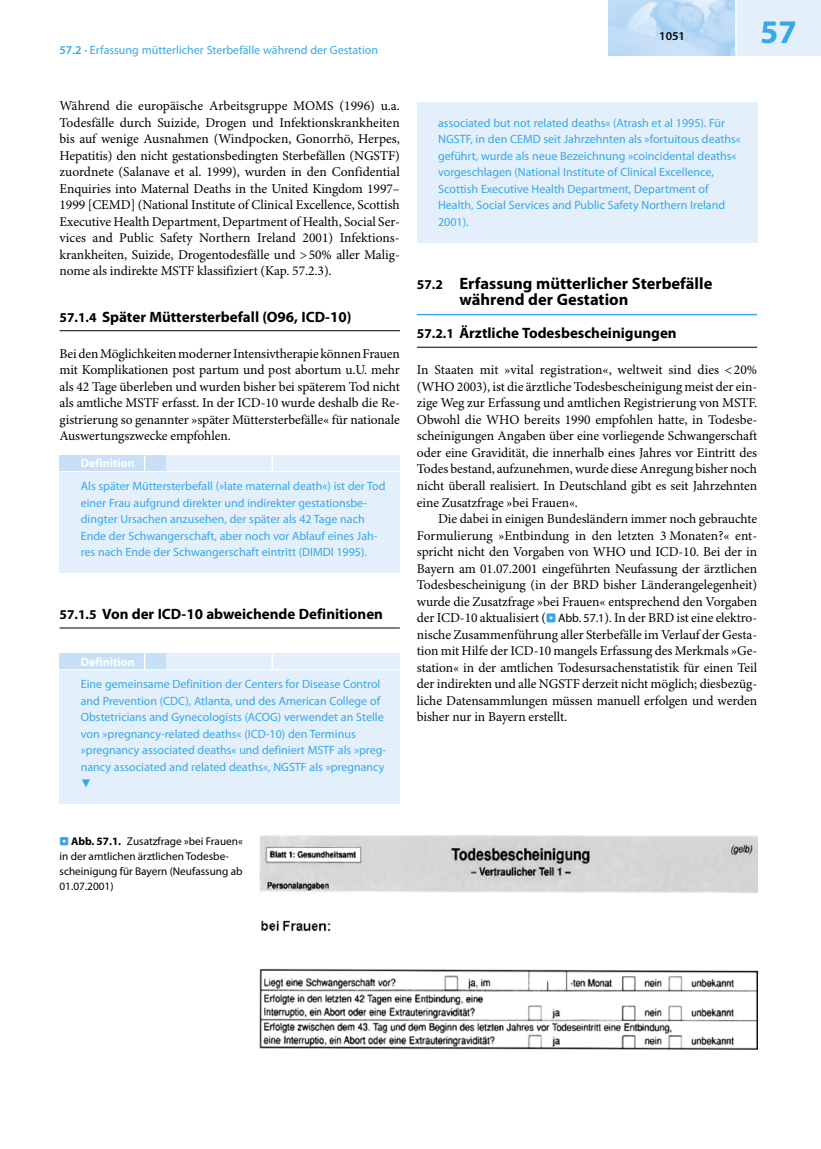
<style>
.page{position:relative;width:821px;height:1149px;background:#fff}
.page>*{position:absolute;margin:0;border:0;box-sizing:border-box;transform-origin:0 0}
.t1{font:700 33px "Myriad Pro";color:#36a7e8}
.t2{font:700 16.5px/16.5px "Myriad Pro";color:#000}
.t3{font:700 15px "Myriad Pro";color:#000}
.t4{font:13.5px/16.5px "Minion Pro";letter-spacing:-.005em;color:#000;text-align:justify}
.t5{font:13.5px "S Buttons";color:#36a7e8}
.t6{font:12px/16.5px "Myriad Pro";color:#36a7e8}
.t7{font:700 12px "Myriad Pro";color:#fff}
.t8{font:600 12px "Myriad Pro";color:#000}
.t9{font:11.25px/15px "Myriad Pro";color:#000}
.s1{font-weight:600}
.s2{font-size:13.5px}
.s3{font-family:"S Buttons";font-size:12px;color:#36a7e8}
.s4{font-family:"Myriad Pro";font-size:12px}
.s5{font-family:"S Buttons";color:#36a7e8}
.s6{font-weight:700}
</style>
<div class="page">
<img style="left:608px;top:0;width:127px;height:55px">
<div style="left:736px;top:0;width:85px;height:55px;background:#e3f0fb"></div>
<div style="left:417px;top:102px;width:340px;height:140px;background:#e3f0fb"></div>
<div style="left:60px;top:455px;width:340px;height:117px;background:#e3f0fb"></div>
<svg style="left:271px;top:455px;width:2px;height:16px"></svg>
<div style="left:60px;top:455px;width:106px;height:17px;background:#c7e0f7"></div>
<svg style="left:144px;top:455px;width:1px;height:16px"></svg>
<hr style="left:60px;top:471px;width:340px;height:1px;background:#fff">
<div style="left:60px;top:653px;width:340px;height:150px;background:#e3f0fb"></div>
<svg style="left:271px;top:653px;width:2px;height:16px"></svg>
<div style="left:60px;top:653px;width:106px;height:17px;background:#c7e0f7"></div>
<svg style="left:144px;top:653px;width:1px;height:16px"></svg>
<hr style="left:60px;top:669px;width:340px;height:1px;background:#fff">
<hr style="left:60px;top:330px;width:340px;height:1px;background:#000">
<hr style="left:60px;top:627px;width:340px;height:1px;background:#000">
<hr style="left:417px;top:314px;width:340px;height:1px;background:#36a7e8">
<hr style="left:417px;top:347px;width:340px;height:1px;background:#000">
<img style="left:259px;top:835px;width:498px;height:215px">
<p class="t6" style="left:60px;top:42px;width:320px"><span class="s1">57.2 ·</span> Erfassung mütterlicher Sterbefälle während der Gestation</p>
<p class="t8" style="left:659px;top:30px;width:27px">1051</p>
<h1 class="t1" style="left:760px;top:14px;width:38px">57</h1>
<p class="t4" style="left:60px;top:98px;width:342px">Während die europäische Arbeitsgruppe MOMS (1996) u.a.<br>Todesfälle durch Suizide, Drogen und Infektionskrankheiten bis auf wenige Ausnahmen (Windpocken, Gonorrhö, Herpes, Hepatitis) den nicht gestationsbedingten Sterbefällen (NGSTF) zuordnete (Salanave et al. 1999), wurden in den Confidential Enquiries into Maternal Deaths in the United Kingdom 1997– 1999 [CEMD] (National Institute of Clinical Excellence, Scottish Executive Health Department, Department of Health, Social Ser&shy;vices and Public Safety Northern Ireland 2001) Infektions&shy;krankheiten, Suizide, Drogentodesfälle und &gt;50% aller Malig&shy;nome als indirekte MSTF klassifiziert (Kap. 57.2.3).</p>
<p class="t3" style="left:60px;top:308px;width:293px"><span class="s2">57.1.4</span> Später Müttersterbefall (O96, ICD-10)</p>
<p class="t4" style="left:60px;top:346px;width:342px">Bei den Möglichkeiten moderner Intensivtherapie könnenFrauen mit Komplikationen post partum und post abortum u.U. mehr als 42 Tage überleben und wurden bisher bei späterem Tod nicht als amtliche MSTF erfasst. In der ICD-10 wurde deshalb die Re&shy;gistrierung so genannter »später Müttersterbefälle« für nationale Auswertungszwecke empfohlen.</p>
<p class="t7" style="left:81px;top:456px;width:56px">Definition</p>
<p class="t6" style="left:81px;top:478px;width:306px">Als später Müttersterbefall (»late maternal death«) ist der Tod einer Frau aufgrund direkter und indirekter gestationsbe&shy;dingter Ursachen anzusehen, der später als 42 Tage nach Ende der Schwangerschaft, aber noch vor Ablauf eines Jah&shy;res nach Ende der Schwangerschaft eintritt (DIMDI 1995).</p>
<p class="t3" style="left:60px;top:605px;width:325px"><span class="s2">57.1.5</span> Von der ICD-10 abweichende Definitionen</p>
<p class="t7" style="left:81px;top:654px;width:56px">Definition</p>
<p class="t6" style="left:81px;top:676px;width:307px">Eine gemeinsame Definition der Centers for Disease Control and Prevention (CDC), Atlanta, und des American College of Obstetricians and Gynecologists (ACOG) verwendet an Stelle von »pregnancy-related deaths« (ICD-10) den Terminus »pregnancy associated deaths« und definiert MSTF als »preg&shy;nancy associated and related deaths«, NGSTF als »pregnancy</p>
<p class="t5" style="left:81px;top:773px;width:12px">6</p>
<p class="t6" style="left:438px;top:115px;width:304px">associated but not related deaths« (Atrash et al 1995). Für NGSTF, in den CEMD seit Jahrzehnten als »fortuitous deaths« geführt, wurde als neue Bezeichnung »coincidental deaths« vorgeschlagen (National Institute of Clinical Excellence, Scottish Executive Health Department, Department of Health, Social Services and Public Safety Northern Ireland 2001).</p>
<p class="t2" style="left:459px;top:275px;width:254px;text-indent:-43px"><span class="s2">57.2</span> Erfassung mütterlicher Sterbefälle während der Gestation</p>
<p class="t3" style="left:417px;top:325px;width:261px"><span class="s2">57.2.1</span> Ärztliche Todesbescheinigungen</p>
<p class="t4" style="left:417px;top:362px;width:342px">In Staaten mit »vital registration«, weltweit sind dies &lt;20% (WHO 2003), ist die ärztliche Todesbescheinigung meist der ein&shy;zige Weg zur Erfassung und amtlichen Registrierung von MSTF.<br>Obwohl die WHO bereits 1990 empfohlen hatte, in Todesbe&shy;scheinigungen Angaben über eine vorliegende Schwangerschaft oder eine Gravidität, die innerhalb eines Jahres vor Eintritt des Todes bestand, aufzunehmen, wurde diese Anregung bisher noch nicht überall realisiert. In Deutschland gibt es seit Jahrzehnten eine Zusatzfrage »bei Frauen«.</p>
<p class="t4" style="left:417px;top:511px;width:342px;text-indent:21px">Die dabei in einigen Bundesländern immer noch gebrauchte Formulierung »Entbindung in den letzten 3 Monaten?« ent&shy;spricht nicht den Vorgaben von WHO und ICD-10. Bei der in Bayern am 01.07.2001 eingeführten Neufassung der ärztlichen Todesbescheinigung (in der BRD bisher Länderangelegenheit) wurde die Zusatzfrage »bei Frauen« entsprechend den Vorgaben der ICD-10 aktualisiert (<span class="s3">.</span> <span class="s4">Abb. 57.1</span>). In der BRD ist eine elektro&shy;nische Zusammenführung aller Sterbefälle im Verlauf der Gesta&shy;tion mit Hilfe der ICD-10 mangels Erfassung des Merkmals »Ge&shy;station« in der amtlichen Todesursachenstatistik für einen Teil der indirekten und alle NGSTF derzeit nicht möglich; diesbezüg&shy;liche Datensammlungen müssen manuell erfolgen und werden bisher nur in Bayern erstellt.</p>
<p class="t9" style="left:60px;top:834px;width:185px"><span class="s5">.</span> <span class="s6">Abb. 57.1.</span> Zusatzfrage »bei Frauen« in der amtlichen ärztlichen Todesbe&shy;scheinigung für Bayern (Neufassung ab<br>01.07.2001)</p>
</div>
